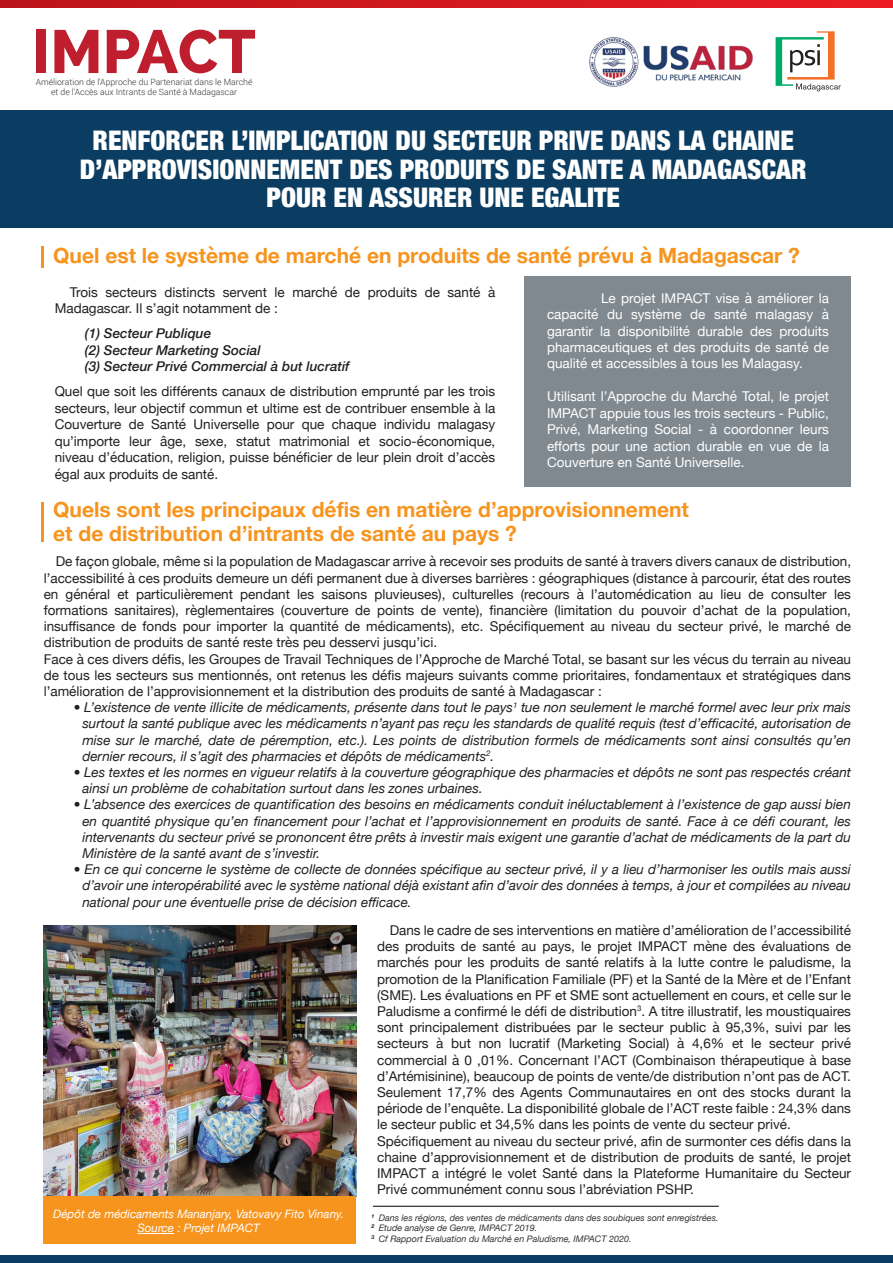
<style>
.page{position:relative;width:893px;height:1263px;background:#fff}
.page>*{position:absolute;margin:0;border:0;box-sizing:border-box;transform-origin:0 0}
.t1{font:900 condensed 27px/28.7px "Helvetica Neue";color:#fff;text-align:center}
.t2{font:700 21px/24px "Helvetica Neue";color:#f7941e}
.t3{font:13.5px/16.2px "Helvetica Neue";color:#231f20}
.t4{font:italic 13.5px/16.2px "Helvetica Neue";color:#231f20;text-align:justify}
.t5{font:13.5px/16.5px "Helvetica Neue";color:#fff;text-align:justify}
.t6{font:italic 500 13.5px/16.2px "Helvetica Neue";color:#231f20}
.t7{font:italic 11.55px/14px "Helvetica Neue";color:#fff;text-align:center}
.t8{font:italic 9px/10.8px "Helvetica Neue";color:#303335}
.t9{font:300 8.55px/9.6px "Roboto";color:#303335;text-align:center}
</style>
<div class="page">
<div style="left:0;top:110px;width:893px;height:118px;background:#0b3d62"></div>
<div style="left:525px;top:276px;width:326px;height:211px;background:#808990"></div>
<svg style="left:0;top:0;width:893px;height:8px"></svg>
<div style="left:0;top:1255px;width:893px;height:8px;background:#0b3d62"></div>
<svg style="left:776px;top:31px;width:65px;height:60px"></svg>
<img style="left:589px;top:37px;width:187px;height:50px">
<hr style="left:42px;top:502px;width:2px;height:39px;background:#f7941e">
<hr style="left:42px;top:247px;width:2px;height:21px;background:#f7941e">
<div style="left:36px;top:30px;width:10px;height:43px;background:#be1e2d"></div>
<svg style="left:54px;top:30px;width:44px;height:43px"></svg>
<svg style="left:107px;top:30px;width:148px;height:43px"></svg>
<img style="left:44px;top:926px;width:312px;height:270px">
<div style="left:44px;top:1196px;width:312px;height:48px;background:#f7941e"></div>
<hr style="left:137px;top:1233px;width:37px;height:1px;background:#fff">
<hr style="left:373px;top:1206px;width:346px;height:1px;background:#000">
<p class="t9" style="left:36px;top:77px;width:218px">Amélioration de l'Approche du Partenariat dans le Marché et de l'Accès aux Intrants de Santé à Madagascar</p>
<h1 class="t1" style="left:80px;top:124px;width:728px">RENFORCER L’IMPLICATION DU SECTEUR PRIVE DANS LA CHAINE<br>D’APPROVISIONNEMENT DES PRODUITS DE SANTE A MADAGASCAR<br>POUR EN ASSURER UNE EGALITE</h1>
<h2 class="t2" style="left:53px;top:244px;width:748px">Quel est le système de marché en produits de santé prévu à Madagascar ?</h2>
<p class="t3" style="left:55px;top:284px;width:442px;text-indent:15px">Trois secteurs distincts servent le marché de produits de santé à<br>Madagascar. Il s’agit notamment de :</p>
<p class="t6" style="left:85px;top:324px;width:266px">(1) Secteur Publique<br>(2) Secteur Marketing Social<br>(3) Secteur Privé Commercial à but lucratif</p>
<p class="t3" style="left:55px;top:384px;width:442px;text-align:justify">Quel que soit les différents canaux de distribution emprunté par les trois secteurs, leur objectif commun et ultime est de contribuer ensemble à la Couverture de Santé Universelle pour que chaque individu malagasy qu’importe leur âge, sexe, statut matrimonial et socio-économique, niveau d’éducation, religion, puisse bénéficier de leur plein droit d’accès égal aux produits de santé.</p>
<p class="t5" style="left:547px;top:290px;width:283px;text-indent:54px">Le projet IMPACT vise à améliorer la capacité du système de santé malagasy à garantir la disponibilité durable des produits pharmaceutiques et des produits de santé de qualité et accessibles à tous les Malagasy.</p>
<p class="t5" style="left:547px;top:389px;width:283px">Utilisant l’Approche du Marché Total, le projet IMPACT appuie tous les trois secteurs - Public, Privé, Marketing Social - à coordonner leurs efforts pour une action durable en vue de la Couverture en Santé Universelle.</p>
<h2 class="t2" style="left:53px;top:498px;width:637px">Quels sont les principaux défis en matière d’approvisionnement et de distribution d’intrants de santé au pays ?</h2>
<p class="t3" style="left:44px;top:554px;width:809px;text-indent:12px">De façon globale, même si la population de Madagascar arrive à recevoir ses produits de santé à travers divers canaux de distribution, l’accessibilité à ces produits demeure un défi permanent due à diverses barrières : géographiques (distance à parcourir, état des routes en général et particulièrement pendant les saisons pluvieuses), culturelles (recours à l’automédication au lieu de consulter les formations sanitaires), règlementaires (couverture de points de vente), financière (limitation du pouvoir d’achat de la population, insuffisance de fonds pour importer la quantité de médicaments), etc. Spécifiquement au niveau du secteur privé, le marché de distribution de produits de santé reste très peu desservi jusqu’ici.<br>Face à ces divers défis, les Groupes de Travail Techniques de l’Approche de Marché Total, se basant sur les vécus du terrain au niveau de tous les secteurs sus mentionnés, ont retenus les défis majeurs suivants comme prioritaires, fondamentaux et stratégiques dans l’amélioration de l’approvisionnement et la distribution des produits de santé à Madagascar :</p>
<p class="t4" style="left:82px;top:700px;width:770px;text-indent:-9px">• L’existence de vente illicite de médicaments, présente dans tout le pays<sup>1</sup> tue non seulement le marché formel avec leur prix mais surtout la santé publique avec les médicaments n’ayant pas reçu les standards de qualité requis (test d’efficacité, autorisation de mise sur le marché, date de péremption, etc.). Les points de distribution formels de médicaments sont ainsi consultés qu’en dernier recours, il s’agit des pharmacies et dépôts de médicaments<sup>2</sup>.</p>
<p class="t4" style="left:82px;top:765px;width:770px;text-indent:-9px">• Les textes et les normes en vigueur relatifs à la couverture géographique des pharmacies et dépôts ne sont pas respectés créant ainsi un problème de cohabitation surtout dans les zones urbaines.</p>
<p class="t4" style="left:82px;top:797px;width:770px;text-indent:-9px">• L’absence des exercices de quantification des besoins en médicaments conduit inéluctablement à l’existence de gap aussi bien en quantité physique qu’en financement pour l’achat et l’approvisionnement en produits de santé. Face à ce défi courant, les intervenants du secteur privé se prononcent être prêts à investir mais exigent une garantie d’achat de médicaments de la part du Ministère de la santé avant de s’investir.</p>
<p class="t4" style="left:82px;top:862px;width:770px;text-indent:-9px">• En ce qui concerne le système de collecte de données spécifique au secteur privé, il y a lieu d’harmoniser les outils mais aussi d’avoir une interopérabilité avec le système national déjà existant afin d’avoir des données à temps, à jour et compilées au niveau national pour une éventuelle prise de décision efficace.</p>
<p class="t3" style="left:377px;top:923px;width:475px;text-indent:13px">Dans le cadre de ses interventions en matière d’amélioration de l’accessibilité des produits de santé au pays, le projet IMPACT mène des évaluations de marchés pour les produits de santé relatifs à la lutte contre le paludisme, la promotion de la Planification Familiale (PF) et la Santé de la Mère et de l’Enfant (SME). Les évaluations en PF et SME sont actuellement en cours, et celle sur le Paludisme a confirmé le défi de distribution<sup>3</sup>. A titre illustratif, les moustiquaires sont principalement distribuées par le secteur public à 95,3%, suivi par les secteurs à but non lucratif (Marketing Social) à 4,6% et le secteur privé commercial à 0 ,01%. Concernant l’ACT (Combinaison thérapeutique à base d’Artémisinine), beaucoup de points de vente/de distribution n’ont pas de ACT.<br>Seulement 17,7% des Agents Communautaires en ont des stocks durant la période de l’enquête. La disponibilité globale de l’ACT reste faible : 24,3% dans le secteur public et 34,5% dans les points de vente du secteur privé.<br>Spécifiquement au niveau du secteur privé, afin de surmonter ces défis dans la chaine d’approvisionnement et de distribution de produits de santé, le projet IMPACT a intégré le volet Santé dans la Plateforme Humanitaire du Secteur Privé communément connu sous l’abréviation PSHP.</p>
<p class="t7" style="left:53px;top:1208px;width:292px">Dépôt de médicaments Mananjary, Vatovavy Fito Vinany.<br>Source : Projet IMPACT</p>
<p class="t8" style="left:371px;top:1212px;width:348px"><sup>1</sup> Dans les régions, des ventes de médicaments dans des soubiques sont enregistrées.<br><sup>2</sup> Etude analyse de Genre, IMPACT 2019.<br><sup>3</sup> Cf Rapport Evaluation du Marché en Paludisme, IMPACT 2020.</p>
</div>
